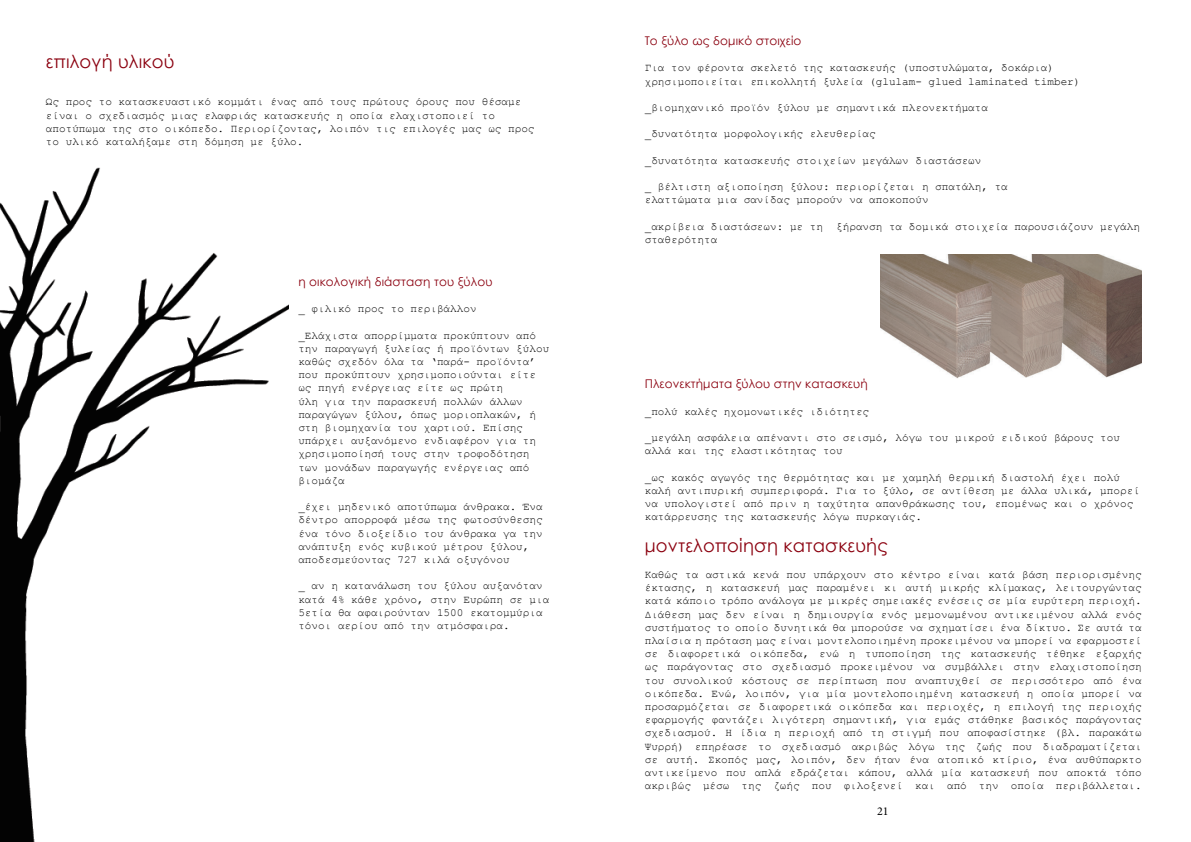
<style>
.page{position:relative;width:1191px;height:842px;background:#fff}
.page>*{position:absolute;margin:0;border:0;box-sizing:border-box;transform-origin:0 0}
.t1{font:18px "Century Gothic";letter-spacing:.01em;color:#8b010f}
.t2{font:12px "Century Gothic";letter-spacing:.01em;color:#8b010f}
.t3{font:12px "Minion Pro";color:#000}
.t4{font:11px/13.2px "Courier New";color:#000}
</style>
<div class="page">
<img style="left:880px;top:254px;width:261px;height:124px">
<img style="left:0;top:167px;width:288px;height:675px">
<h1 class="t1" style="left:46px;top:49px;width:130px">επιλογή υλικού</h1>
<p class="t4" style="left:46px;top:95px;width:490px">Ως προς το κατασκευαστικό κομμάτι ένας από τους πρώτους όρους που θέσαμε είναι ο σχεδιασμός μιας ελαφριάς κατασκευής η οποία ελαχιστοποιεί το αποτύπωμα της στο οικόπεδο. Περιορίζοντας, λοιπόν τις επιλογές μας ως προς το υλικό καταλήξαμε στη δόμηση με ξύλο.</p>
<p class="t2" style="left:298px;top:273px;width:196px">η οικολογική διάσταση του ξύλου</p>
<p class="t4" style="left:298px;top:302px;width:180px">_ φιλικό προς το περιβάλλον</p>
<p class="t4" style="left:298px;top:328px;width:252px">_Ελάχιστα απορρίμματα προκύπτουν από την παραγωγή ξυλείας ή προϊόντων ξύλου καθώς σχεδόν όλα τα ‘παρά- προϊόντα’ που προκύπτουν χρησιμοποιούνται είτε ως πηγή ενέργειας είτε ως πρώτη<br>ύλη για την παρασκευή πολλών άλλων παραγώγων ξύλου, όπως μοριοπλακών, ή στη βιομηχανία του χαρτιού. Επίσης υπάρχει αυξανόμενο ενδιαφέρον για τη χρησιμοποίησή τους στην τροφοδότηση των μονάδων παραγωγής ενέργειας από βιομάζα</p>
<p class="t4" style="left:298px;top:500px;width:246px">_έχει μηδενικό αποτύπωμα άνθρακα. Ένα δέντρο απορροφά μέσω της φωτοσύνθεσης ένα τόνο διοξείδιο του άνθρακα γα την ανάπτυξη ενός κυβικού μέτρου ξύλου, αποδεσμεύοντας 727 κιλά οξυγόνου</p>
<p class="t4" style="left:298px;top:579px;width:252px">_ αν η κατανάλωση του ξύλου αυξανόταν κατά 4% κάθε χρόνο, στην Ευρώπη σε μια 5ετία θα αφαιρούνταν 1500 εκατομμύρια τόνοι αερίου από την ατμόσφαιρα.</p>
<p class="t2" style="left:645px;top:32px;width:158px">Το ξύλο ως δομικό στοιχείο</p>
<p class="t4" style="left:645px;top:61px;width:437px">Για τον φέροντα σκελετό της κατασκευής (υποστυλώματα, δοκάρια) χρησιμοποιείται επικολλητή ξυλεία (glulam- glued laminated timber)</p>
<p class="t4" style="left:645px;top:101px;width:345px">_βιομηχανικό προϊόν ξύλου με σημαντικά πλεονεκτήματα</p>
<p class="t4" style="left:645px;top:127px;width:233px">_δυνατότητα μορφολογικής ελευθερίας</p>
<p class="t4" style="left:645px;top:153px;width:338px">_δυνατότητα κατασκευής στοιχείων μεγάλων διαστάσεων</p>
<p class="t4" style="left:645px;top:180px;width:365px">_ βέλτιστη αξιοποίηση ξύλου: περιορίζεται η σπατάλη, τα ελαττώματα μια σανίδας μπορούν να αποκοπούν</p>
<p class="t4" style="left:645px;top:219px;width:496px">_ακρίβεια διαστάσεων: με τη ξήρανση τα δομικά στοιχεία παρουσιάζουν μεγάλη σταθερότητα</p>
<p class="t2" style="left:645px;top:375px;width:224px">Πλεονεκτήματα ξύλου στην κατασκευή</p>
<p class="t4" style="left:645px;top:404px;width:226px">_πολύ καλές ηχομονωτικές ιδιότητες</p>
<p class="t4" style="left:645px;top:431px;width:477px">_μεγάλη ασφάλεια απέναντι στο σεισμό, λόγω του μικρού ειδικού βάρους του αλλά και της ελαστικότητας του</p>
<p class="t4" style="left:645px;top:470px;width:496px">_ως κακός αγωγός της θερμότητας και με χαμηλή θερμική διαστολή έχει πολύ καλή αντιπυρική συμπεριφορά. Για το ξύλο, σε αντίθεση με άλλα υλικά, μπορεί να υπολογιστεί από πριν η ταχύτητα απανθράκωσης του, επομένως και ο χρόνος κατάρρευσης της κατασκευής λόγω πυρκαγιάς.</p>
<h1 class="t1" style="left:645px;top:532px;width:245px">μοντελοποίηση κατασκευής</h1>
<p class="t4" style="left:645px;top:568px;width:498px;text-align:justify">Καθώς τα αστικά κενά που υπάρχουν στο κέντρο είναι κατά βάση περιορισμένης έκτασης, η κατασκευή μας παραμένει κι αυτή μικρής κλίμακας, λειτουργώντας κατά κάποιο τρόπο ανάλογα με μικρές σημειακές ενέσεις σε μία ευρύτερη περιοχή.<br>Διάθεση μας δεν είναι η δημιουργία ενός μεμονωμένου αντικειμένου αλλά ενός συστήματος το οποίο δυνητικά θα μπορούσε να σχηματίσει ένα δίκτυο. Σε αυτά τα πλαίσια η πρόταση μας είναι μοντελοποιημένη προκειμένου να μπορεί να εφαρμοστεί σε διαφορετικά οικόπεδα, ενώ η τυποποίηση της κατασκευής τέθηκε εξαρχής ως παράγοντας στο σχεδιασμό προκειμένου να συμβάλλει στην ελαχιστοποίηση του συνολικού κόστους σε περίπτωση που αναπτυχθεί σε περισσότερο από ένα οικόπεδα. Ενώ, λοιπόν, για μία μοντελοποιημένη κατασκευή η οποία μπορεί να προσαρμόζεται σε διαφορετικά οικόπεδα και περιοχές, η επιλογή της περιοχής εφαρμογής φαντάζει λιγότερη σημαντική, για εμάς στάθηκε βασικός παράγοντας σχεδιασμού. Η ίδια η περιοχή από τη στιγμή που αποφασίστηκε (βλ. παρακάτω Ψυρρή) επηρέασε το σχεδιασμό ακριβώς λόγω της ζωής που διαδραματίζεται σε αυτή. Σκοπός μας, λοιπόν, δεν ήταν ένα ατοπικό κτίριο, ένα αυθύπαρκτο αντικείμενο που απλά εδράζεται κάπου, αλλά μία κατασκευή που αποκτά τόπο ακριβώς μέσω της ζωής που φιλοξενεί και από την οποία περιβάλλεται.</p>
<p class="t3" style="left:877px;top:803px;width:13px">21</p>
</div>
